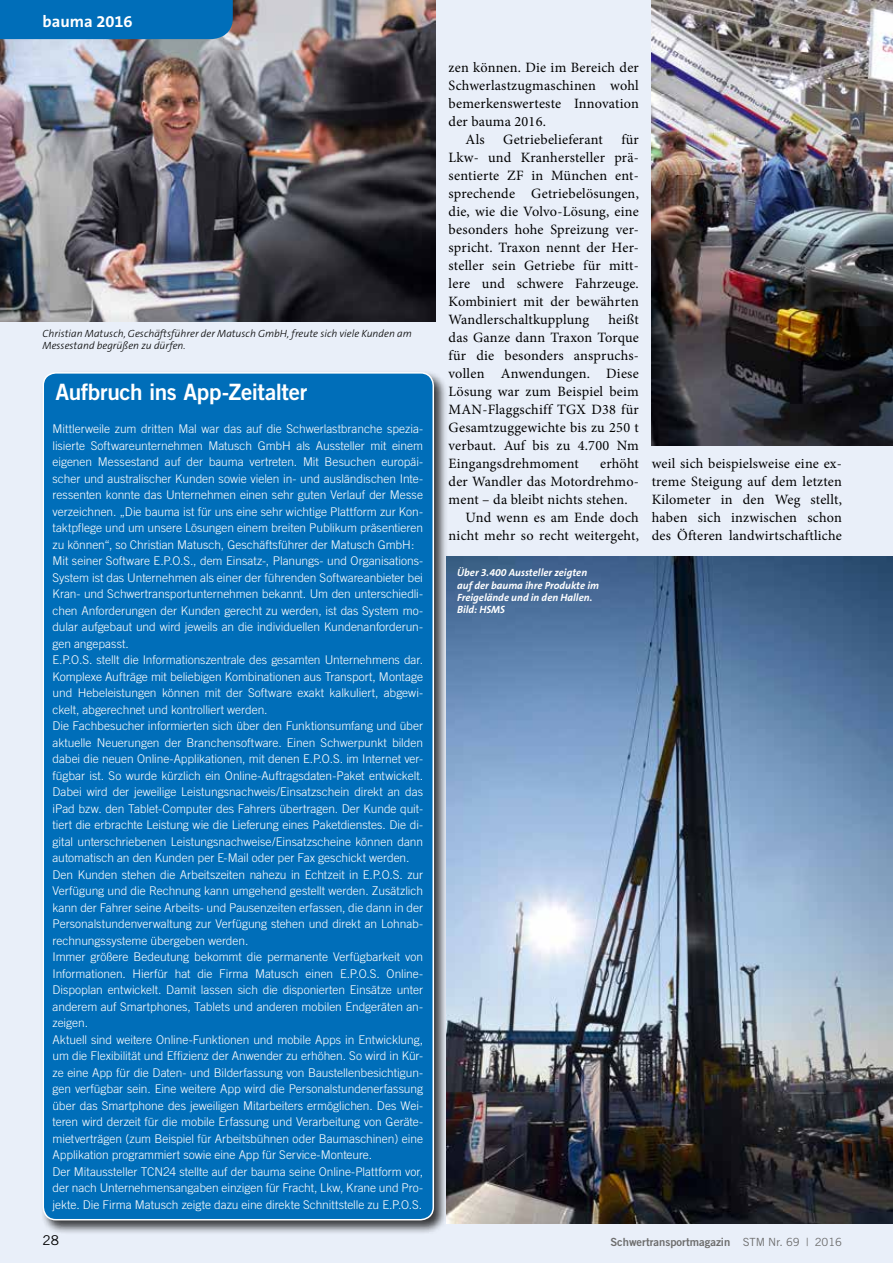
<style>
.page{position:relative;width:893px;height:1263px;background:#e9eff9}
.page>*{position:absolute;margin:0;border:0;box-sizing:border-box;transform-origin:0 0}
.t1{font:22.5px "Trade Gothic Bold Two";letter-spacing:-.015em;color:#fff}
.t2{font:700 16.5px "The Sans B7";color:#fff}
.t3{font:14.25px/18px "Minion Pro";letter-spacing:.015em;color:#000;text-align:justify}
.t4{font:13.5px "Trade Gothic";color:#000}
.t5{font:300 12px/16.5px "Trade Gothic";letter-spacing:-.005em;color:#fff}
.t6{font:11.25px "Trade Gothic Bold Two";color:#6e6e6e}
.t7{font:italic 300 10.5px/12.3px "The Sans B3";color:#000}
.t8{font:italic 700 10.5px/12.3px "The Sans B7";color:#fff}
.s1{font-family:"Trade Gothic"}
</style>
<div class="page">
<img style="left:0;top:0;width:436px;height:321px">
<div style="left:0;top:0;width:233px;height:39px;background:#006eb9"></div>
<div style="left:40px;top:370px;width:408px;height:864px;background:#000;opacity:.75"></div>
<div style="left:43px;top:373px;width:390px;height:847px;background:#006eb9;border-radius:13px"></div>
<div style="left:43px;top:372px;width:391px;height:848px;border:2px solid #fff;border-radius:13px"></div>
<img style="left:446px;top:556px;width:447px;height:668px">
<img style="left:652px;top:0;width:241px;height:446px">
<h2 class="t2" style="left:43px;top:13px;width:92px">bauma 2016</h2>
<p class="t7" style="left:43px;top:328px;width:371px">Christian Matusch, Geschäftsführer der Matusch GmbH, freute sich viele Kunden am<br>Messestand begrüßen zu dürfen.</p>
<h1 class="t1" style="left:56px;top:378px;width:253px">Aufbruch ins App-Zeitalter</h1>
<p class="t5" style="left:53px;top:421px;width:372px">Mittlerweile zum dritten Mal war das auf die Schwerlastbranche spezia&shy;lisierte Softwareunternehmen Matusch GmbH als Aussteller mit einem eigenen Messestand auf der bauma vertreten. Mit Besuchen europäi&shy;scher und australischer Kunden sowie vielen in- und ausländischen Inte&shy;ressenten konnte das Unternehmen einen sehr guten Verlauf der Messe verzeichnen. „Die bauma ist für uns eine sehr wichtige Plattform zur Kon&shy;taktpflege und um unsere Lösungen einem breiten Publikum präsentieren zu können“, so Christian Matusch, Geschäftsführer der Matusch GmbH:<br>Mit seiner Software E.P.O.S., dem Einsatz-, Planungs- und Organisations-System ist das Unternehmen als einer der führenden Softwareanbieter bei Kran- und Schwertransportunternehmen bekannt. Um den unterschiedli&shy;chen Anforderungen der Kunden gerecht zu werden, ist das System mo&shy;dular aufgebaut und wird jeweils an die individuellen Kundenanforderun&shy;gen angepasst.<br>E.P.O.S. stellt die Informationszentrale des gesamten Unternehmens dar.<br>Komplexe Aufträge mit beliebigen Kombinationen aus Transport, Montage und Hebeleistungen können mit der Software exakt kalkuliert, abgewi&shy;ckelt, abgerechnet und kontrolliert werden.<br>Die Fachbesucher informierten sich über den Funktionsumfang und über aktuelle Neuerungen der Branchensoftware. Einen Schwerpunkt bilden dabei die neuen Online-Applikationen, mit denen E.P.O.S. im Internet ver&shy;fügbar ist. So wurde kürzlich ein Online-Auftragsdaten-Paket entwickelt.<br>Dabei wird der jeweilige Leistungsnachweis/Einsatzschein direkt an das iPad bzw. den Tablet-Computer des Fahrers übertragen. Der Kunde quit&shy;tiert die erbrachte Leistung wie die Lieferung eines Paketdienstes. Die di&shy;gital unterschriebenen Leistungsnachweise/Einsatzscheine können dann automatisch an den Kunden per E-Mail oder per Fax geschickt werden.<br>Den Kunden stehen die Arbeitszeiten nahezu in Echtzeit in E.P.O.S. zur Verfügung und die Rechnung kann umgehend gestellt werden. Zusätzlich kann der Fahrer seine Arbeits- und Pausenzeiten erfassen, die dann in der Personalstundenverwaltung zur Verfügung stehen und direkt an Lohnab&shy;rechnungssysteme übergeben werden.<br>Immer größere Bedeutung bekommt die permanente Verfügbarkeit von Informationen. Hierfür hat die Firma Matusch einen E.P.O.S. Online-Dispoplan entwickelt. Damit lassen sich die disponierten Einsätze unter anderem auf Smartphones, Tablets und anderen mobilen Endgeräten an&shy;zeigen.<br>Aktuell sind weitere Online-Funktionen und mobile Apps in Entwicklung, um die Flexibilität und Effizienz der Anwender zu erhöhen. So wird in Kür&shy;ze eine App für die Daten- und Bilderfassung von Baustellenbesichtigun&shy;gen verfügbar sein. Eine weitere App wird die Personalstundenerfassung über das Smartphone des jeweiligen Mitarbeiters ermöglichen. Des Wei&shy;teren wird derzeit für die mobile Erfassung und Verarbeitung von Geräte&shy;mietverträgen (zum Beispiel für Arbeitsbühnen oder Baumaschinen) eine Applikation programmiert sowie eine App für Service-Monteure.<br>Der Mitaussteller TCN24 stellte auf der bauma seine Online-Plattform vor, der nach Unternehmensangaben einzigen für Fracht, Lkw, Krane und Pro&shy;jekte. Die Firma Matusch zeigte dazu eine direkte Schnittstelle zu E.P.O.S.</p>
<p class="t3" style="left:449px;top:59px;width:192px">zen können. Die im Bereich der</p>
<p class="t3" style="left:449px;top:77px;width:192px">Schwerlastzugmaschinen wohl</p>
<p class="t3" style="left:449px;top:95px;width:192px">bemerkenswerteste Innovation</p>
<p class="t3" style="left:449px;top:113px;width:99px">der bauma 2016.</p>
<p class="t3" style="left:466px;top:131px;width:21px">Als</p>
<p class="t3" style="left:503px;top:131px;width:101px">Getriebelieferant</p>
<p class="t3" style="left:449px;top:131px;width:192px;text-indent:173px">für Lkw- und Kranhersteller prä&shy;sentierte ZF in München ent&shy;sprechende Getriebelösungen, die, wie die Volvo-Lösung, eine besonders hohe Spreizung ver&shy;spricht. Traxon nennt der Her&shy;steller sein Getriebe für mitt&shy;lere und schwere Fahrzeuge.<br>Kombiniert mit der bewährten Wandlerschaltkupplung</p>
<p class="t3" style="left:449px;top:310px;width:192px;text-indent:160px">heißt das Ganze dann Traxon Torque für die besonders anspruchs&shy;vollen Anwendungen. Diese Lösung war zum Beispiel beim MAN-Flaggschiff TGX D38 für Gesamtzuggewichte bis zu 250 t verbaut. Auf bis zu 4.700 Nm Eingangsdrehmoment</p>
<p class="t3" style="left:600px;top:454px;width:40px">erhöht</p>
<p class="t3" style="left:449px;top:472px;width:192px">der Wandler das Motordrehmo-</p>
<p class="t3" style="left:449px;top:490px;width:181px">ment – da bleibt nichts stehen.</p>
<p class="t3" style="left:466px;top:508px;width:175px">Und wenn es am Ende doch</p>
<p class="t3" style="left:449px;top:526px;width:192px">nicht mehr so recht weitergeht,</p>
<p class="t8" style="left:457px;top:567px;width:143px">Über 3.400 Aussteller zeigten auf der bauma ihre Produkte im<br>Freigelände und in den Hallen.<br>Bild: HSMS</p>
<p class="t3" style="left:652px;top:454px;width:192px">weil sich beispielsweise eine ex&shy;treme Steigung auf dem letzten Kilometer in den Weg stellt, haben sich inzwischen schon des Öfteren landwirtschaftliche</p>
<p class="t4" style="left:43px;top:1232px;width:18px">28</p>
<p class="t6" style="left:610px;top:1235px;width:233px">Schwertransportmagazin <span class="s1">STM Nr. 69 | 2016</span></p>
</div>
